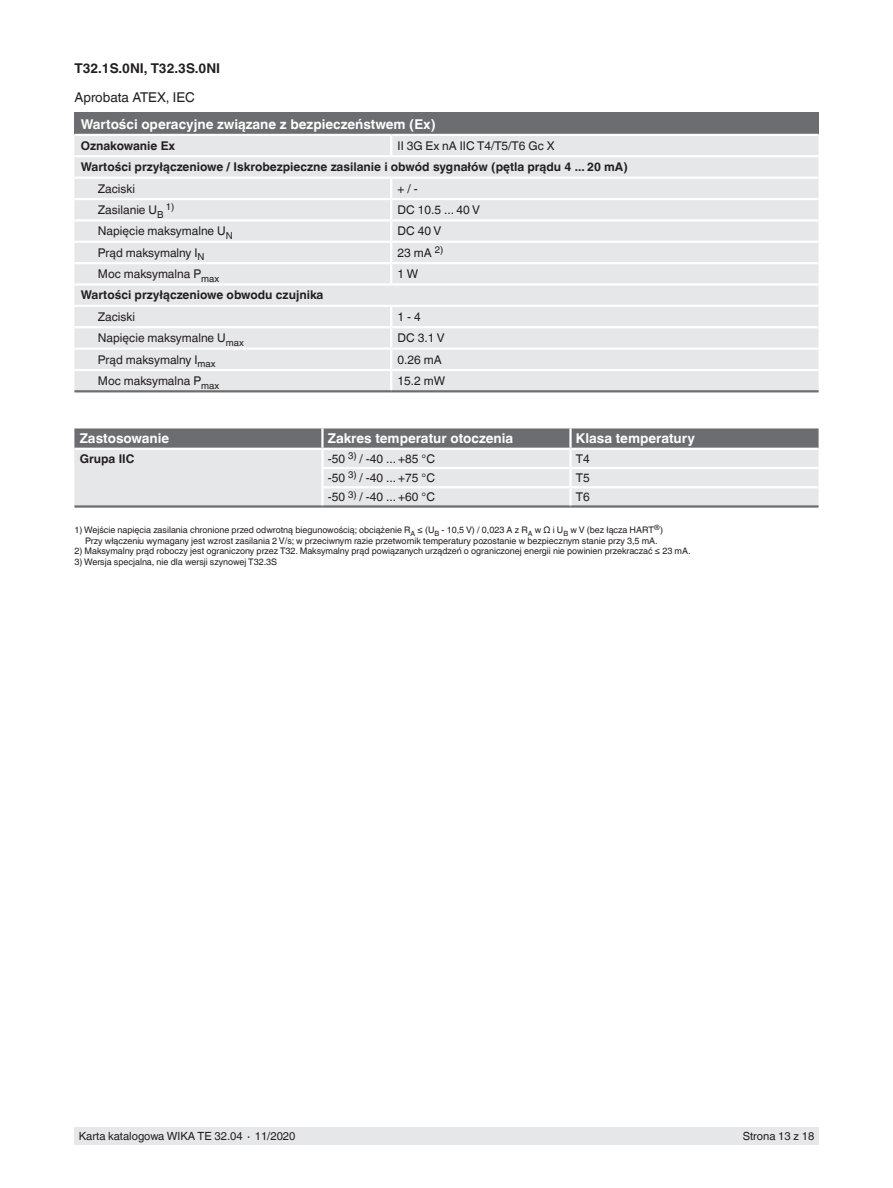
<style>
.page{position:relative;width:893px;height:1188px;background:#fff}
.page>*{position:absolute;margin:0;border:0;box-sizing:border-box;transform-origin:0 0}
.t1{font:700 13.5px "Helvetica World";color:#fff}
.t2{font:700 13.5px "Helvetica World";color:#231f20}
.t3{font:13.5px "Helvetica World";color:#231f20}
.t4{font:12px "Helvetica World";color:#231f20}
.t5{font:700 12px "Helvetica World";color:#231f20}
.t6{font:11.25px "Helvetica World";color:#231f20}
.t7{font:9.6px "Helvetica World";color:#231f20}
.t8{font:9px/10.5px "Helvetica World";color:#231f20;text-align:center}
</style>
<div class="page">
<div style="left:74px;top:1128px;width:745px;height:17px;background:#e6e7e9"></div>
<div style="left:74px;top:112px;width:745px;height:23px;background:#6c6d70"></div>
<div style="left:74px;top:136px;width:745px;height:254px;background:#e6e7e9"></div>
<svg style="left:390px;top:136px;width:2px;height:19px"></svg>
<hr style="left:74px;top:198px;width:317px;height:2px;background:#fff">
<hr style="left:391px;top:198px;width:428px;height:2px;background:#fff">
<hr style="left:74px;top:283px;width:317px;height:3px;background:#fff">
<hr style="left:391px;top:283px;width:428px;height:3px;background:#fff">
<hr style="left:74px;top:155px;width:317px;height:2px;background:#fff">
<hr style="left:391px;top:155px;width:428px;height:2px;background:#fff">
<hr style="left:74px;top:177px;width:317px;height:2px;background:#fff">
<hr style="left:391px;top:177px;width:428px;height:2px;background:#fff">
<hr style="left:74px;top:305px;width:317px;height:2px;background:#fff">
<hr style="left:391px;top:305px;width:428px;height:2px;background:#fff">
<hr style="left:74px;top:219px;width:317px;height:3px;background:#fff">
<hr style="left:74px;top:134px;width:317px;height:2px;background:#fff">
<hr style="left:391px;top:134px;width:428px;height:2px;background:#fff">
<hr style="left:391px;top:219px;width:428px;height:3px;background:#fff">
<hr style="left:74px;top:241px;width:317px;height:2px;background:#fff">
<hr style="left:391px;top:241px;width:428px;height:2px;background:#fff">
<hr style="left:74px;top:262px;width:317px;height:2px;background:#fff">
<hr style="left:391px;top:262px;width:428px;height:2px;background:#fff">
<svg style="left:390px;top:179px;width:2px;height:104px"></svg>
<hr style="left:74px;top:326px;width:317px;height:2px;background:#fff">
<hr style="left:391px;top:326px;width:428px;height:2px;background:#fff">
<hr style="left:74px;top:347px;width:317px;height:3px;background:#fff">
<hr style="left:391px;top:347px;width:428px;height:3px;background:#fff">
<hr style="left:74px;top:369px;width:317px;height:2px;background:#fff">
<hr style="left:391px;top:369px;width:428px;height:2px;background:#fff">
<svg style="left:390px;top:307px;width:2px;height:83px"></svg>
<hr style="left:74px;top:390px;width:317px;height:2px;background:#6c6d70">
<hr style="left:391px;top:390px;width:428px;height:2px;background:#6c6d70">
<svg style="left:74px;top:428px;width:745px;height:20px;background:#727375"></svg>
<div style="left:74px;top:450px;width:745px;height:55px;background:#e6e7e9"></div>
<hr style="left:74px;top:505px;width:248px;height:3px;background:#6c6d70">
<hr style="left:321px;top:428px;width:3px;height:20px;background:#fff">
<hr style="left:321px;top:450px;width:3px;height:17px;background:#fff">
<hr style="left:321px;top:469px;width:3px;height:17px;background:#fff">
<hr style="left:321px;top:488px;width:3px;height:17px;background:#fff">
<hr style="left:569px;top:428px;width:3px;height:20px;background:#fff">
<hr style="left:322px;top:505px;width:248px;height:3px;background:#6c6d70">
<hr style="left:570px;top:505px;width:249px;height:3px;background:#6c6d70">
<hr style="left:569px;top:450px;width:3px;height:17px;background:#fff">
<hr style="left:321px;top:467px;width:249px;height:2px;background:#fff">
<hr style="left:570px;top:467px;width:249px;height:2px;background:#fff">
<hr style="left:569px;top:469px;width:3px;height:17px;background:#fff">
<hr style="left:321px;top:486px;width:249px;height:2px;background:#fff">
<hr style="left:570px;top:486px;width:249px;height:2px;background:#fff">
<hr style="left:569px;top:488px;width:3px;height:17px;background:#fff">
<h1 class="t2" style="left:74px;top:61px;width:147px">T32.1S.0NI, T32.3S.0NI</h1>
<h1 class="t3" style="left:74px;top:89px;width:122px">Aprobata ATEX, IEC</h1>
<h1 class="t1" style="left:81px;top:116px;width:356px">Wartości operacyjne związane z bezpieczeństwem (Ex)</h1>
<h2 class="t5" style="left:81px;top:139px;width:96px">Oznakowanie Ex</h2>
<h2 class="t4" style="left:398px;top:139px;width:159px">II 3G Ex nA IIC T4/T5/T6 Gc X</h2>
<h2 class="t5" style="left:81px;top:160px;width:549px">Wartości przyłączeniowe / Iskrobezpieczne zasilanie i obwód sygnałów (pętla prądu 4 ... 20 mA)</h2>
<h2 class="t4" style="left:98px;top:181px;width:39px">Zaciski</h2>
<h2 class="t4" style="left:398px;top:181px;width:22px">+ / -</h2>
<h2 class="t4" style="left:98px;top:203px;width:67px">Zasilanie U<sub>B</sub></h2>
<p class="t7" style="left:166px;top:201px;width:10px">1)</p>
<h2 class="t4" style="left:398px;top:203px;width:84px">DC 10.5 ... 40 V</h2>
<h2 class="t4" style="left:98px;top:224px;width:137px">Napięcie maksymalne U<sub>N</sub></h2>
<h2 class="t4" style="left:398px;top:224px;width:45px">DC 40 V</h2>
<h2 class="t4" style="left:98px;top:246px;width:108px">Prąd maksymalny I<sub>N</sub></h2>
<h2 class="t4" style="left:398px;top:246px;width:47px">23 mA <sup>2)</sup></h2>
<h2 class="t4" style="left:98px;top:267px;width:123px">Moc maksymalna P<sub>max</sub></h2>
<h2 class="t4" style="left:398px;top:267px;width:22px">1 W</h2>
<h2 class="t5" style="left:81px;top:288px;width:244px">Wartości przyłączeniowe obwodu czujnika</h2>
<h2 class="t4" style="left:98px;top:310px;width:39px">Zaciski</h2>
<h2 class="t4" style="left:398px;top:310px;width:25px">1 - 4</h2>
<h2 class="t4" style="left:98px;top:331px;width:148px">Napięcie maksymalne U<sub>max</sub></h2>
<h2 class="t4" style="left:398px;top:331px;width:49px">DC 3.1 V</h2>
<h2 class="t4" style="left:98px;top:352px;width:119px">Prąd maksymalny I<sub>max</sub></h2>
<h2 class="t4" style="left:398px;top:352px;width:46px">0.26 mA</h2>
<h2 class="t4" style="left:98px;top:374px;width:123px">Moc maksymalna P<sub>max</sub></h2>
<h2 class="t4" style="left:398px;top:374px;width:49px">15.2 mW</h2>
<h1 class="t1" style="left:80px;top:431px;width:91px">Zastosowanie</h1>
<h1 class="t1" style="left:328px;top:431px;width:187px">Zakres temperatur otoczenia</h1>
<h1 class="t1" style="left:576px;top:431px;width:121px">Klasa temperatury</h1>
<h2 class="t5" style="left:80px;top:452px;width:56px">Grupa IIC</h2>
<h2 class="t4" style="left:328px;top:452px;width:109px">-50 <sup>3)</sup> / -40 ... +85 °C</h2>
<h2 class="t4" style="left:576px;top:452px;width:15px">T4</h2>
<h2 class="t4" style="left:328px;top:471px;width:109px">-50 <sup>3)</sup> / -40 ... +75 °C</h2>
<h2 class="t4" style="left:576px;top:471px;width:15px">T5</h2>
<h2 class="t4" style="left:328px;top:490px;width:109px">-50 <sup>3)</sup> / -40 ... +60 °C</h2>
<h2 class="t4" style="left:576px;top:490px;width:15px">T6</h2>
<p class="t8" style="left:74px;top:525px;width:590px">1) Wejście napięcia zasilania chronione przed odwrotną biegunowością; obciążenie R<sub>A</sub> ≤ (U<sub>B</sub> - 10,5 V) / 0,023 A z R<sub>A</sub> w Ω i U<sub>B</sub> w V (bez łącza HART<sup>®</sup>)<br>Przy włączeniu wymagany jest wzrost zasilania 2 V/s; w przeciwnym razie przetwornik temperatury pozostanie w bezpiecznym stanie przy 3,5 mA.</p>
<p class="t8" style="left:74px;top:546px;width:618px">2) Maksymalny prąd roboczy jest ograniczony przez T32. Maksymalny prąd powiązanych urządzeń o ograniczonej energii nie powinien przekraczać ≤ 23 mA.</p>
<p class="t8" style="left:74px;top:556px;width:204px">3) Wersja specjalna, nie dla wersji szynowej T32.3S</p>
<p class="t6" style="left:79px;top:1130px;width:218px">Karta katalogowa WIKA TE 32.04 ∙ 11/2020</p>
<p class="t6" style="left:743px;top:1130px;width:73px">Strona 13 z 18</p>
</div>
